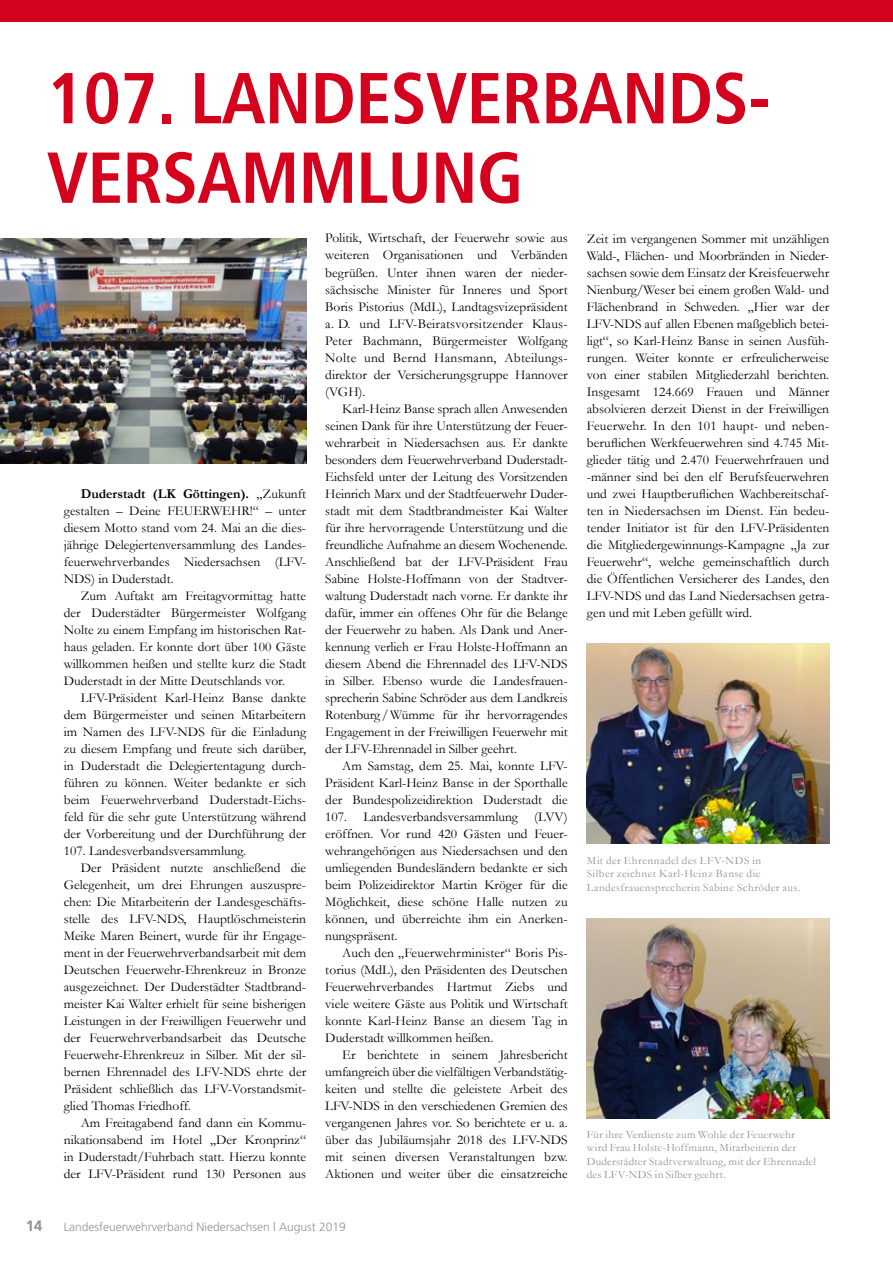
<style>
.page{position:relative;width:893px;height:1263px;background:#fff}
.page>*{position:absolute;margin:0;border:0;box-sizing:border-box;transform-origin:0 0}
.t1{font:700 condensed 72px/79.5px "Frutiger";letter-spacing:-.01em;color:#d4021d}
.t2{font:700 15px "Frutiger";color:#929395}
.t3{font:13.5px/17px "Garamond";color:#000;text-align:justify}
.t4{font:300 12px "Frutiger";color:#929395}
.t5{font:11.25px/13.5px "Garamond";letter-spacing:.03em;color:#929395}
.s1{font-weight:700}
</style>
<div class="page">
<div style="left:0;top:0;width:893px;height:21px;background:#d4021d"></div>
<img style="left:587px;top:918px;width:242px;height:200px">
<img style="left:587px;top:643px;width:242px;height:200px">
<img style="left:0;top:238px;width:306px;height:225px">
<h1 class="t1" style="left:47px;top:59px;width:725px">107. LANDESVERBANDS-<br>VERSAMMLUNG</h1>
<p class="t3" style="left:64px;top:485px;width:244px;text-indent:17px"><span class="s1">Duderstadt (LK Göttingen).</span> „Zukunft gestalten – Deine FEUERWEHR!“ – unter diesem Motto stand vom 24. Mai an die dies&shy;jährige Delegiertenversammlung des Landes&shy;feuerwehrverbandes Niedersachsen (LFV-NDS) in Duderstadt.</p>
<p class="t3" style="left:64px;top:587px;width:244px;text-indent:17px">Zum Auftakt am Freitagvormittag hatte der Duderstädter Bürgermeister Wolfgang Nolte zu einem Empfang im historischen Rat&shy;haus geladen. Er konnte dort über 100 Gäste willkommen heißen und stellte kurz die Stadt Duderstadt in der Mitte Deutschlands vor.</p>
<p class="t3" style="left:64px;top:689px;width:244px;text-indent:17px">LFV-Präsident Karl-Heinz Banse dankte dem Bürgermeister und seinen Mitarbeitern im Namen des LFV-NDS für die Einladung zu diesem Empfang und freute sich darüber, in Duderstadt die Delegiertentagung durch&shy;führen zu können. Weiter bedankte er sich beim Feuerwehrverband Duderstadt-Eichs&shy;feld für die sehr gute Unterstützung während der Vorbereitung und der Durchführung der 107. Landesverbandsversammlung.</p>
<p class="t3" style="left:64px;top:859px;width:244px;text-indent:17px">Der Präsident nutzte anschließend die Gelegenheit, um drei Ehrungen auszuspre&shy;chen: Die Mitarbeiterin der Landesgeschäfts&shy;stelle des LFV-NDS, Hauptlöschmeisterin Meike Maren Beinert, wurde für ihr Engage&shy;ment in der Feuerwehrverbandsarbeit mit dem Deutschen Feuerwehr-Ehrenkreuz in Bronze ausgezeichnet. Der Duderstädter Stadtbrand&shy;meister Kai Walter erhielt für seine bisherigen Leistungen in der Freiwilligen Feuerwehr und der Feuerwehrverbandsarbeit das Deutsche Feuerwehr-Ehrenkreuz in Silber. Mit der sil&shy;bernen Ehrennadel des LFV-NDS ehrte der Präsident schließlich das LFV-Vorstandsmit&shy;glied Thomas Friedhoff.</p>
<p class="t3" style="left:64px;top:1114px;width:244px;text-indent:17px">Am Freitagabend fand dann ein Kommu&shy;nikationsabend im Hotel „Der Kronprinz“ in Duderstadt/Fuhrbach statt. Hierzu konnte der LFV-Präsident rund 130 Personen aus</p>
<p class="t3" style="left:325px;top:230px;width:244px">Politik, Wirtschaft, der Feuerwehr sowie aus weiteren Organisationen und Verbänden begrüßen. Unter ihnen waren der nieder&shy;sächsische Minister für Inneres und Sport Boris Pistorius (MdL), Landtagsvizepräsident a. D. und LFV-Beiratsvorsitzender Klaus-Peter Bachmann, Bürgermeister Wolfgang Nolte und Bernd Hansmann, Abteilungs&shy;direktor der Versicherungsgruppe Hannover (VGH).</p>
<p class="t3" style="left:325px;top:400px;width:244px;text-indent:17px">Karl-Heinz Banse sprach allen Anwesenden seinen Dank für ihre Unterstützung der Feuer&shy;wehrarbeit in Niedersachsen aus. Er dankte besonders dem Feuerwehrverband Duderstadt-Eichsfeld unter der Leitung des Vorsitzenden Heinrich Marx und der Stadtfeuerwehr Duder&shy;stadt mit dem Stadtbrandmeister Kai Walter für ihre hervorragende Unterstützung und die freundliche Aufnahme an diesem Wochenende.<br>Anschließend bat der LFV-Präsident Frau Sabine Holste-Hoffmann von der Stadtver&shy;waltung Duderstadt nach vorne. Er dankte ihr dafür, immer ein offenes Ohr für die Belange der Feuerwehr zu haben. Als Dank und Aner&shy;kennung verlieh er Frau Holste-Hoffmann an diesem Abend die Ehrennadel des LFV-NDS in Silber. Ebenso wurde die Landesfrauen&shy;sprecherin Sabine Schröder aus dem Landkreis Rotenburg/Wümme für ihr hervorragendes Engagement in der Freiwilligen Feuerwehr mit der LFV-Ehrennadel in Silber geehrt.</p>
<p class="t3" style="left:325px;top:757px;width:244px;text-indent:17px">Am Samstag, dem 25. Mai, konnte LFV-Präsident Karl-Heinz Banse in der Sporthalle der Bundespolizeidirektion Duderstadt die 107. Landesverbandsversammlung (LVV) eröffnen. Vor rund 420 Gästen und Feuer&shy;wehrangehörigen aus Niedersachsen und den umliegenden Bundesländern bedankte er sich beim Polizeidirektor Martin Kröger für die Möglichkeit, diese schöne Halle nutzen zu können, und überreichte ihm ein Anerken&shy;nungspräsent.</p>
<p class="t3" style="left:325px;top:944px;width:244px;text-indent:17px">Auch den „Feuerwehrminister“ Boris Pis&shy;torius (MdL), den Präsidenten des Deutschen Feuerwehrverbandes Hartmut Ziebs und viele weitere Gäste aus Politik und Wirtschaft konnte Karl-Heinz Banse an diesem Tag in Duderstadt willkommen heißen.</p>
<p class="t3" style="left:325px;top:1046px;width:244px;text-indent:17px">Er berichtete in seinem Jahresbericht umfangreich über die vielfältigen Verbandstätig&shy;keiten und stellte die geleistete Arbeit des LFV-NDS in den verschiedenen Gremien des vergangenen Jahres vor. So berichtete er u. a. über das Jubiläumsjahr 2018 des LFV-NDS mit seinen diversen Veranstaltungen bzw.<br>Aktionen und weiter über die einsatzreiche</p>
<p class="t2" style="left:26px;top:1217px;width:18px">14</p>
<p class="t4" style="left:64px;top:1220px;width:284px">Landesfeuerwehrverband Niedersachsen | August 2019</p>
<p class="t3" style="left:587px;top:230px;width:244px">Zeit im vergangenen Sommer mit unzähligen Wald-, Flächen- und Moorbränden in Nieder&shy;sachsen sowie dem Einsatz der Kreisfeuerwehr Nienburg/Weser bei einem großen Wald- und Flächenbrand in Schweden. „Hier war der LFV-NDS auf allen Ebenen maßgeblich betei&shy;ligt“, so Karl-Heinz Banse in seinen Ausfüh&shy;rungen. Weiter konnte er erfreulicherweise von einer stabilen Mitgliederzahl berichten.<br>Insgesamt 124.669 Frauen und Männer absolvieren derzeit Dienst in der Freiwilligen Feuerwehr. In den 101 haupt- und neben&shy;beruflichen Werkfeuerwehren sind 4.745 Mit&shy;glieder tätig und 2.470 Feuerwehrfrauen und -männer sind bei den elf Berufsfeuerwehren und zwei Hauptberuflichen Wachbereitschaf&shy;ten in Niedersachsen im Dienst. Ein bedeu&shy;tender Initiator ist für den LFV-Präsidenten die Mitgliedergewinnungs-Kampagne „Ja zur Feuerwehr“, welche gemeinschaftlich durch die Öffentlichen Versicherer des Landes, den LFV-NDS und das Land Niedersachsen getra&shy;gen und mit Leben gefüllt wird.</p>
<p class="t5" style="left:587px;top:853px;width:215px">Mit der Ehrennadel des LFV-NDS in<br>Silber zeichnet Karl-Heinz Banse die<br>Landesfrauensprecherin Sabine Schröder aus.</p>
<p class="t5" style="left:587px;top:1127px;width:231px">Für ihre Verdienste zum Wohle der Feuerwehr wird Frau Holste-Hoffmann, Mitarbeiterin der Duderstädter Stadtverwaltung, mit der Ehrennadel des LFV-NDS in Silber geehrt.</p>
</div>
